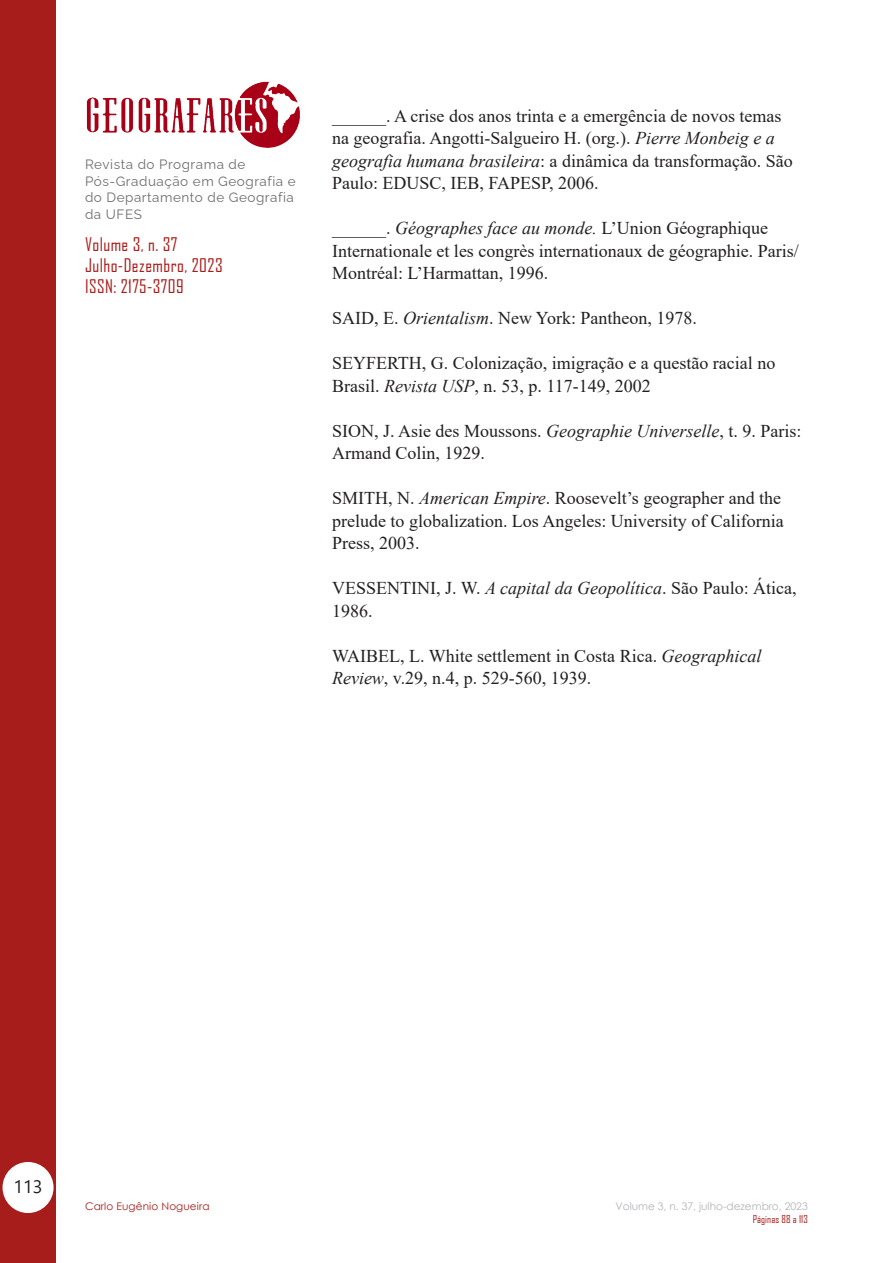
<style>
.page{position:relative;width:893px;height:1263px;background:#fff}
.page>*{position:absolute;margin:0;border:0;box-sizing:border-box;transform-origin:0 0}
.Geo_Referências{font:18px/22.5px "Times New Roman";color:#231f20}
.t1{font:18px/21px "Agency FB";letter-spacing:.025em;color:#a71d1b}
.t2{font:18px "Segoe UI";color:#231f20}
.t3{font:13.5px/16.5px "Raleway";letter-spacing:.04em;color:#6c6d70}
.t4{font:10.5px "Century Gothic";color:#b2b3b7}
.t5{font:10.5px "Century Gothic";letter-spacing:.01em;color:#a71d1b}
.t6{font:10.5px "Agency FB";letter-spacing:.01em;color:#a71d1b}
.s1{font-style:italic}
</style>
<div class="page">
<div style="left:0;top:0;width:56px;height:1263px;background:#a71d1b"></div>
<div style="left:3px;top:1162px;width:51px;height:51px;background:#fff;border-radius:50%"></div>
<img style="left:86px;top:81px;width:214px;height:66px">
<p class="t3" style="left:85px;top:155px;width:212px">Revista do Programa de<br>Pós-Graduação em Geografia e do Departamento de Geografia da UFES</p>
<p class="t1" style="left:85px;top:234px;width:139px">Volume 3, n. 37<br>Julho-Dezembro, 2023<br>ISSN: 2175-3709</p>
<p class="Geo_Referências" style="left:332px;top:104px;width:462px">______. A crise dos anos trinta e a emergência de novos temas na geografia. Angotti-Salgueiro H. (org.). <span class="s1">Pierre Monbeig e a geografia humana brasileira</span>: a dinâmica da transformação. São Paulo: EDUSC, IEB, FAPESP, 2006.</p>
<p class="Geo_Referências" style="left:332px;top:216px;width:468px">______. <span class="s1">Géographes face au monde.</span> L’Union Géographique<br>Internationale et les congrès internationaux de géographie. Paris/<br>Montréal: L’Harmattan, 1996.</p>
<p class="Geo_Referências" style="left:332px;top:306px;width:367px">SAID, E. <span class="s1">Orientalism</span>. New York: Pantheon, 1978.</p>
<p class="Geo_Referências" style="left:332px;top:351px;width:445px">SEYFERTH, G. Colonização, imigração e a questão racial no<br>Brasil. <span class="s1">Revista USP</span>, n. 53, p. 117-149, 2002</p>
<p class="Geo_Referências" style="left:332px;top:419px;width:471px">SION, J. Asie des Moussons. <span class="s1">Geographie Universelle</span>, t. 9. Paris:<br>Armand Colin, 1929.</p>
<p class="Geo_Referências" style="left:332px;top:486px;width:453px">SMITH, N. <span class="s1">American Empire</span>. Roosevelt’s geographer and the prelude to globalization. Los Angeles: University of California<br>Press, 2003.</p>
<p class="Geo_Referências" style="left:332px;top:576px;width:466px">VESSENTINI, J. W. <span class="s1">A capital da Geopolítica</span>. São Paulo: Ática,<br>1986.</p>
<p class="Geo_Referências" style="left:332px;top:644px;width:431px">WAIBEL, L. White settlement in Costa Rica. <span class="s1">Geographical<br>Review</span>, v.29, n.4, p. 529-560, 1939.</p>
<p class="t2" style="left:13px;top:1169px;width:31px">113</p>
<p class="t5" style="left:85px;top:1198px;width:126px">Carlo Eugênio Nogueira</p>
<p class="t4" style="left:615px;top:1198px;width:194px">Volume 3, n. 37, julho-dezembro, 2023</p>
<p class="t6" style="left:753px;top:1212px;width:57px">Páginas 88 a 113</p>
</div>
